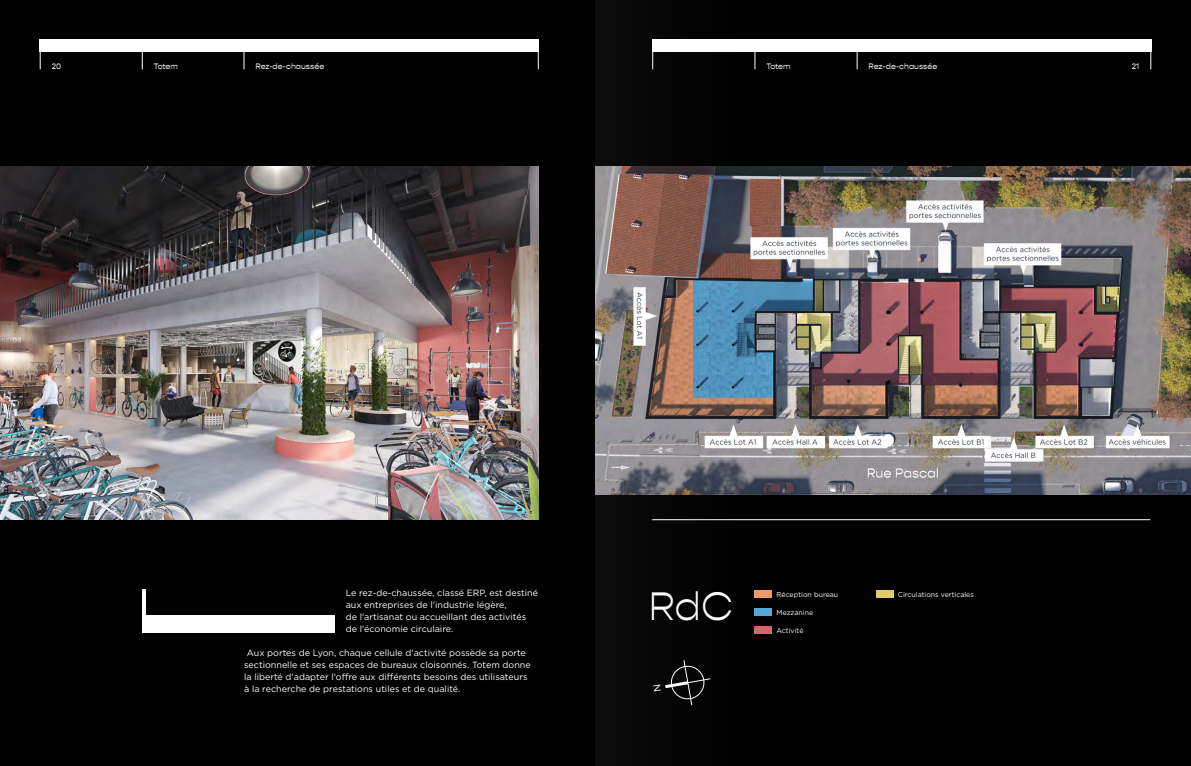
<style>
.page{position:relative;width:1191px;height:766px;background:#fff}
.page>*{position:absolute;margin:0;border:0;box-sizing:border-box;transform-origin:0 0}
.t1{font:300 40px "Gopher";color:#fff}
.t2{font:9px/12px "Gotham";color:#fff}
.t3{font:8px "Gopher";color:#fff}
.t4{font:7px "Gotham";color:#fff}
</style>
<div class="page">
<div style="left:0;top:0;width:1191px;height:765px;background:#000"></div>
<div style="left:40px;top:40px;width:499px;height:12px;background:#fff"></div>
<svg style="left:40px;top:52px;width:1px;height:17px"></svg>
<svg style="left:538px;top:52px;width:1px;height:17px"></svg>
<svg style="left:243px;top:52px;width:1px;height:17px"></svg>
<svg style="left:142px;top:52px;width:1px;height:17px"></svg>
<div style="left:652px;top:40px;width:499px;height:12px;background:#fff"></div>
<svg style="left:1150px;top:52px;width:1px;height:17px"></svg>
<svg style="left:856px;top:52px;width:1px;height:17px"></svg>
<svg style="left:754px;top:52px;width:1px;height:17px"></svg>
<hr style="left:142px;top:589px;width:4px;height:43px;background:#fff">
<div style="left:142px;top:615px;width:192px;height:17px;background:#fff"></div>
<img style="left:0;top:167px;width:539px;height:352px">
<img style="left:742px;top:167px;width:449px;height:327px">
<hr style="left:652px;top:519px;width:498px;height:1px;background:#fff">
<div style="left:754px;top:589px;width:18px;height:8px;background:#f09767"></div>
<div style="left:754px;top:607px;width:18px;height:8px;background:#53a7d8"></div>
<div style="left:754px;top:625px;width:18px;height:8px;background:#d6636a"></div>
<div style="left:875px;top:589px;width:18px;height:8px;background:#dccc68"></div>
<svg style="left:595px;top:0;width:147px;height:765px"></svg>
<svg style="left:653px;top:659px;width:57px;height:46px"></svg>
<p class="t3" style="left:52px;top:62px;width:11px">20</p>
<p class="t3" style="left:154px;top:62px;width:26px">Totem</p>
<p class="t3" style="left:255px;top:62px;width:70px">Rez-de-chaussée</p>
<p class="t3" style="left:766px;top:62px;width:26px">Totem</p>
<p class="t3" style="left:868px;top:62px;width:70px">Rez-de-chaussée</p>
<p class="t3" style="left:1131px;top:62px;width:9px">21</p>
<p class="t2" style="left:346px;top:586px;width:194px">Le rez-de-chaussée, classé ERP, est destiné aux entreprises de l'industrie légère,<br>de l'artisanat ou accueillant des activités de l'économie circulaire.</p>
<p class="t2" style="left:244px;top:646px;width:288px">Aux portes de Lyon, chaque cellule d'activité possède sa porte sectionnelle et ses espaces de bureaux cloisonnés. Totem donne la liberté d'adapter l'offre aux différents besoins des utilisateurs à la recherche de prestations utiles et de qualité.</p>
<h1 class="t1" style="left:648px;top:584px;width:86px">RdC</h1>
<p class="t4" style="left:776px;top:590px;width:63px">Réception bureau</p>
<p class="t4" style="left:776px;top:608px;width:38px">Mezzanine</p>
<p class="t4" style="left:776px;top:626px;width:28px">Activité</p>
<p class="t4" style="left:898px;top:590px;width:78px">Circulations verticales</p>
</div>
